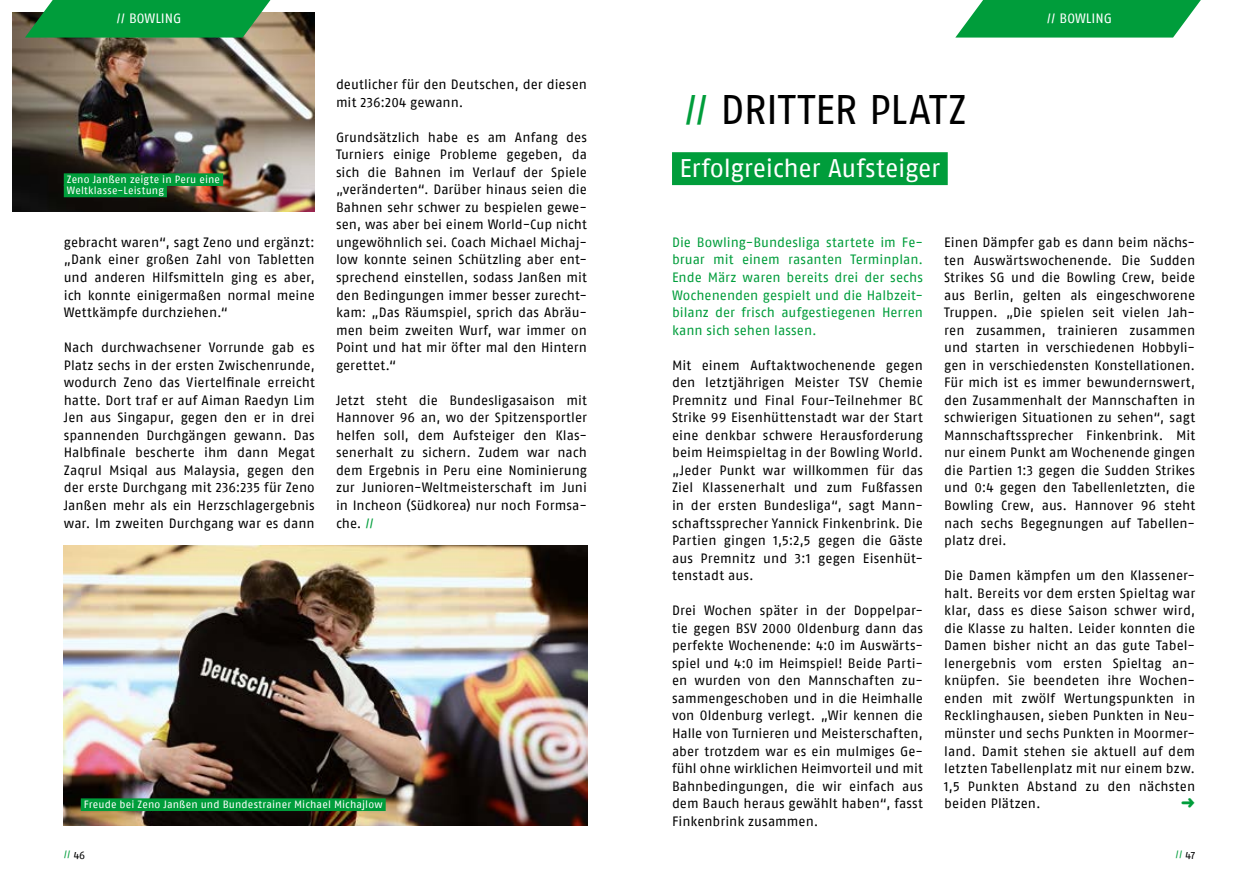
<style>
.page{position:relative;width:1259px;height:893px;background:#fff}
.page>*{position:absolute;margin:0;border:0;box-sizing:border-box;transform-origin:0 0}
.t1{font:41.25px "Fago No Regular LF";letter-spacing:-.005em;color:#000}
.t2{font:25.5px "Fago No Regular LF";letter-spacing:-.01em;color:#fff}
.t3{font:13.5px/17.5px "Fago No Regular LF";letter-spacing:.005em;color:#000;text-align:justify}
.t4{font:13.5px/17.5px "Fago No Regular LF";color:#009d3b;text-align:justify}
.t5{font:13.5px "Fago No Regular LF";color:#fff}
.t6{font:10.65px "Fago No Regular LF";color:#009d3b}
.t7{font:10.5px/11.2px "Fago No Regular LF";letter-spacing:.01em;color:#fff}
.s1{color:#009d3b}
.s2{color:#000}
</style>
<div class="page">
<img style="left:13px;top:13px;width:302px;height:199px">
<svg style="left:955px;top:0;width:245px;height:38px"></svg>
<svg style="left:25px;top:0;width:245px;height:38px"></svg>
<img style="left:64px;top:545px;width:523px;height:281px">
<div style="left:81px;top:798px;width:305px;height:13px;background:#009d3b"></div>
<div style="left:64px;top:173px;width:159px;height:13px;background:#009d3b"></div>
<div style="left:64px;top:185px;width:103px;height:12px;background:#009d3b"></div>
<div style="left:672px;top:152px;width:275px;height:33px;background:#009d3b"></div>
<p class="t5" style="left:116px;top:11px;width:67px">// BOWLING</p>
<p class="t7" style="left:67px;top:174px;width:155px">Zeno Janßen zeigte in Peru eine<br>Weltklasse-Leistung</p>
<p class="t3" style="left:64px;top:233px;width:252px">gebracht waren“, sagt Zeno und ergänzt: „Dank einer großen Zahl von Tabletten und anderen Hilfsmitteln ging es aber, ich konnte einigermaßen normal meine Wettkämpfe durchziehen.“</p>
<p class="t3" style="left:64px;top:339px;width:252px">Nach durchwachsener Vorrunde gab es Platz sechs in der ersten Zwischenrunde, wodurch Zeno das Viertelfinale erreicht hatte. Dort traf er auf Aiman Raedyn Lim Jen aus Singapur, gegen den er in drei spannenden Durchgängen gewann. Das Halbfinale bescherte ihm dann Megat Zaqrul Msiqal aus Malaysia, gegen den der erste Durchgang mit 236:235 für Zeno Janßen mehr als ein Herzschlagergebnis war. Im zweiten Durchgang war es dann</p>
<p class="t3" style="left:336px;top:76px;width:252px">deutlicher für den Deutschen, der diesen mit 236:204 gewann.</p>
<p class="t3" style="left:336px;top:128px;width:252px;text-align:left">Grundsätzlich habe es am Anfang des Turniers einige Probleme gegeben, da sich die Bahnen im Verlauf der Spiele „veränderten“. Darüber hinaus seien die Bahnen sehr schwer zu bespielen gewe&shy;sen, was aber bei einem World-Cup nicht ungewöhnlich sei. Coach Michael Michaj&shy;low konnte seinen Schützling aber ent&shy;sprechend einstellen, sodass Janßen mit den Bedingungen immer besser zurecht&shy;kam: „Das Räumspiel, sprich das Abräu&shy;men beim zweiten Wurf, war immer on Point und hat mir öfter mal den Hintern gerettet.“</p>
<p class="t3" style="left:336px;top:391px;width:252px">Jetzt steht die Bundesligasaison mit Hannover 96 an, wo der Spitzensportler helfen soll, dem Aufsteiger den Klas&shy;senerhalt zu sichern. Zudem war nach dem Ergebnis in Peru eine Nominierung zur Junioren-Weltmeisterschaft im Juni in Incheon (Südkorea) nur noch Formsa&shy;che. <span class="s1">//</span></p>
<p class="t7" style="left:84px;top:799px;width:300px">Freude bei Zeno Janßen und Bundestrainer Michael Michajlow</p>
<p class="t6" style="left:64px;top:848px;width:23px">// <span class="s2">46</span></p>
<h1 class="t1" style="left:684px;top:86px;width:284px"><span class="s1">//</span> DRITTER PLATZ</h1>
<h2 class="t2" style="left:679px;top:154px;width:262px">Erfolgreicher Aufsteiger</h2>
<p class="t5" style="left:1047px;top:11px;width:67px">// BOWLING</p>
<p class="t4" style="left:672px;top:233px;width:252px">Die Bowling-Bundesliga startete im Fe&shy;bruar mit einem rasanten Terminplan.<br>Ende März waren bereits drei der sechs Wochenenden gespielt und die Halbzeit&shy;bilanz der frisch aufgestiegenen Herren kann sich sehen lassen.</p>
<p class="t3" style="left:672px;top:356px;width:252px">Mit einem Auftaktwochenende gegen den letztjährigen Meister TSV Chemie Premnitz und Final Four-Teilnehmer BC Strike 99 Eisenhüttenstadt war der Start eine denkbar schwere Herausforderung beim Heimspieltag in der Bowling World. „Jeder Punkt war willkommen für das Ziel Klassenerhalt und zum Fußfassen in der ersten Bundesliga“, sagt Mann&shy;schaftssprecher Yannick Finkenbrink. Die Partien gingen 1,5:2,5 gegen die Gäste aus Premnitz und 3:1 gegen Eisenhüt&shy;tenstadt aus.</p>
<p class="t3" style="left:672px;top:602px;width:252px">Drei Wochen später in der Doppelpar&shy;tie gegen BSV 2000 Oldenburg dann das perfekte Wochenende: 4:0 im Auswärts&shy;spiel und 4:0 im Heimspiel! Beide Parti&shy;en wurden von den Mannschaften zu&shy;sammengeschoben und in die Heimhalle von Oldenburg verlegt. „Wir kennen die Halle von Turnieren und Meisterschaften, aber trotzdem war es ein mulmiges Ge&shy;fühl ohne wirklichen Heimvorteil und mit Bahnbedingungen, die wir einfach aus dem Bauch heraus gewählt haben“, fasst Finkenbrink zusammen.</p>
<p class="t3" style="left:944px;top:233px;width:252px">Einen Dämpfer gab es dann beim nächs&shy;ten Auswärtswochenende. Die Sudden Strikes SG und die Bowling Crew, beide aus Berlin, gelten als eingeschworene Truppen. „Die spielen seit vielen Jah&shy;ren zusammen, trainieren zusammen und starten in verschiedenen Hobbyli&shy;gen in verschiedensten Konstellationen.<br>Für mich ist es immer bewundernswert, den Zusammenhalt der Mannschaften in schwierigen Situationen zu sehen“, sagt Mannschaftssprecher Finkenbrink. Mit nur einem Punkt am Wochenende gingen die Partien 1:3 gegen die Sudden Strikes und 0:4 gegen den Tabellenletzten, die Bowling Crew, aus. Hannover 96 steht nach sechs Begegnungen auf Tabellen&shy;platz drei.</p>
<p class="t3" style="left:944px;top:567px;width:252px">Die Damen kämpfen um den Klassener&shy;halt. Bereits vor dem ersten Spieltag war klar, dass es diese Saison schwer wird, die Klasse zu halten. Leider konnten die Damen bisher nicht an das gute Tabel&shy;lenergebnis vom ersten Spieltag an&shy;knüpfen. Sie beendeten ihre Wochen&shy;enden mit zwölf Wertungspunkten in Recklinghausen, sieben Punkten in Neu&shy;münster und sechs Punkten in Moormer&shy;land. Damit stehen sie aktuell auf dem letzten Tabellenplatz mit nur einem bzw.<br>1,5 Punkten Abstand zu den nächsten beiden Plätzen.</p>
<p class="t6" style="left:1175px;top:848px;width:21px">// <span class="s2">47</span></p>
</div>
